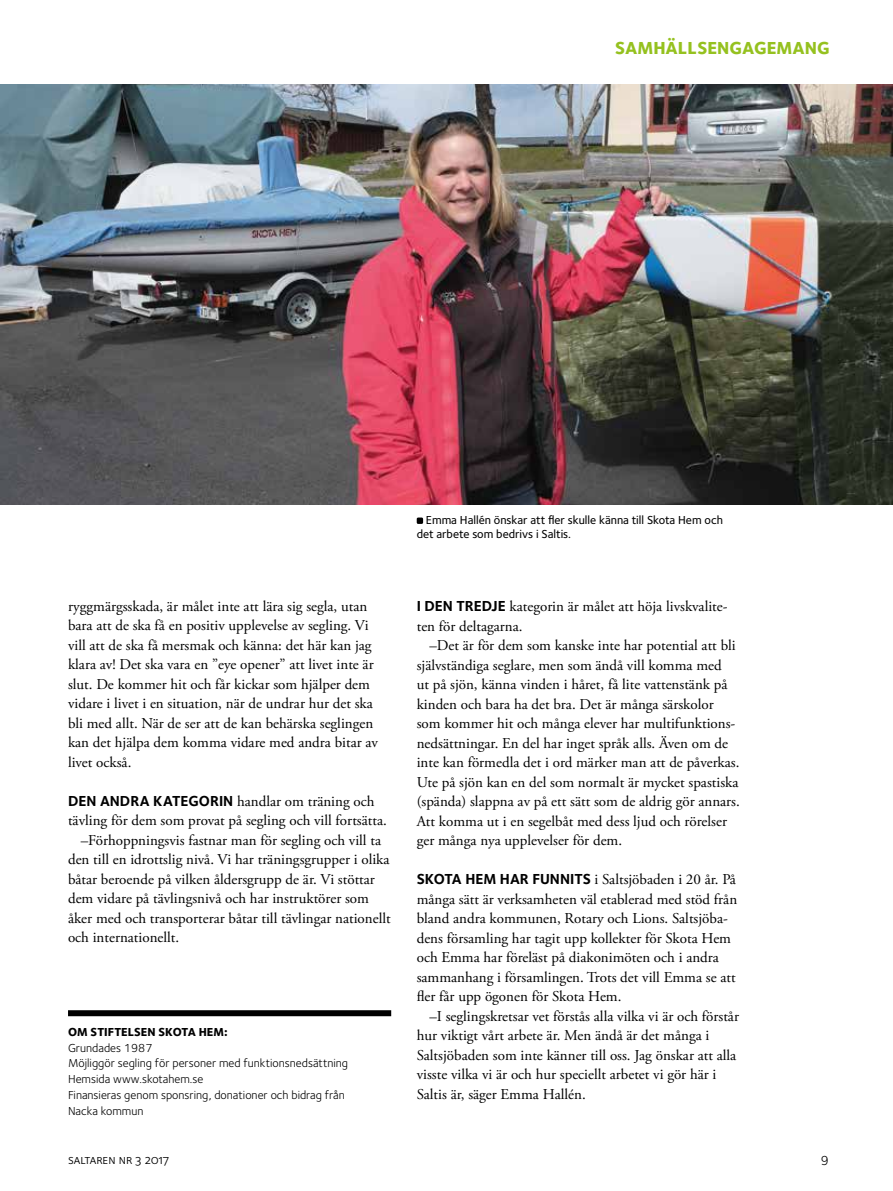
<style>
.page{position:relative;width:893px;height:1191px;background:#fff}
.page>*{position:absolute;margin:0;border:0;box-sizing:border-box;transform-origin:0 0}
.t1{font:18px "Foundry Sterling Extra Bold OSF";color:#95c11f}
.t2{font:15px/19.5px "Adobe Garamond Pro";color:#000}
.t3{font:13.5px "Foundry Sterling Book Expert";color:#000}
.t4{font:13.5px "Foundry Sterling";color:#000}
.t5{font:12px/15.8px "Foundry Sterling";color:#000}
.t6{font:12px/14.4px "Foundry Sterling Medium OSF";color:#000}
.t7{font:12px "Foundry Sterling Extra Bold OSF";color:#000}
.s1{font-family:"Foundry Sterling Bold Expert"}
</style>
<div class="page">
<img style="left:0;top:84px;width:893px;height:421px">
<div style="left:68px;top:1010px;width:323px;height:6px;background:#000"></div>
<div style="left:417px;top:517px;width:6px;height:7px;background:#000"></div>
<p class="t1" style="left:615px;top:37px;width:216px">SAMHÄLLSENGAGEMANG</p>
<p class="t2" style="left:68px;top:596px;width:311px">ryggmärgsskada, är målet inte att lära sig segla, utan bara att de ska få en positiv upplevelse av segling. Vi vill att de ska få mersmak och känna: det här kan jag klara av! Det ska vara en ”eye opener” att livet inte är slut. De kommer hit och får kickar som hjälper dem vidare i livet i en situation, när de undrar hur det ska bli med allt. När de ser att de kan behärska seglingen kan det hjälpa dem komma vidare med andra bitar av livet också.</p>
<p class="t2" style="left:68px;top:791px;width:308px"><span class="s1">DEN ANDRA KATEGORIN</span> handlar om träning och</p>
<p class="t2" style="left:68px;top:811px;width:320px">tävling för dem som provat på segling och vill fortsätta.</p>
<p class="t2" style="left:81px;top:830px;width:302px">–Förhoppningsvis fastnar man för segling och vill ta</p>
<p class="t2" style="left:68px;top:850px;width:323px">den till en idrottslig nivå. Vi har träningsgrupper i olika</p>
<p class="t2" style="left:68px;top:869px;width:308px">båtar beroende på vilken åldersgrupp de är. Vi stöttar</p>
<p class="t2" style="left:68px;top:889px;width:302px">dem vidare på tävlingsnivå och har instruktörer som</p>
<p class="t2" style="left:68px;top:908px;width:324px">åker med och transporterar båtar till tävlingar nationellt</p>
<p class="t2" style="left:68px;top:928px;width:113px">och internationellt.</p>
<p class="t7" style="left:68px;top:1024px;width:161px">OM STIFTELSEN SKOTA HEM:</p>
<p class="t5" style="left:68px;top:1039px;width:282px">Grundades 1987<br>Möjliggör segling för personer med funktionsnedsättning Hemsida www.skotahem.se<br>Finansieras genom sponsring, donationer och bidrag från Nacka kommun</p>
<p class="t6" style="left:417px;top:512px;width:308px;text-indent:9px">Emma Hallén önskar att fler skulle känna till Skota Hem och det arbete som bedrivs i Saltis.</p>
<p class="t2" style="left:417px;top:597px;width:312px"><span class="s1">I DEN TREDJE</span> kategorin är målet att höja livskvalite&shy;ten för deltagarna.</p>
<p class="t2" style="left:417px;top:636px;width:325px;text-indent:13px">–Det är för dem som kanske inte har potential att bli självständiga seglare, men som ändå vill komma med<br>ut på sjön, känna vinden i håret, få lite vattenstänk på kinden och bara ha det bra. Det är många särskolor som kommer hit och många elever har multifunktions&shy;nedsättningar. En del har inget språk alls. Även om de inte kan förmedla det i ord märker man att de påverkas.<br>Ute på sjön kan en del som normalt är mycket spastiska (spända) slappna av på ett sätt som de aldrig gör annars.<br>Att komma ut i en segelbåt med dess ljud och rörelser ger många nya upplevelser för dem.</p>
<p class="t2" style="left:417px;top:870px;width:322px"><span class="s1">SKOTA HEM HAR FUNNITS</span> i Saltsjöbaden i 20 år. På många sätt är verksamheten väl etablerad med stöd från bland andra kommunen, Rotary och Lions. Saltsjöba&shy;dens församling har tagit upp kollekter för Skota Hem och Emma har föreläst på diakonimöten och i andra sammanhang i församlingen. Trots det vill Emma se att fler får upp ögonen för Skota Hem.</p>
<p class="t2" style="left:417px;top:1007px;width:324px;text-indent:13px">–I seglingskretsar vet förstås alla vilka vi är och förstår hur viktigt vårt arbete är. Men ändå är det många i Saltsjöbaden som inte känner till oss. Jag önskar att alla visste vilka vi är och hur speciellt arbetet vi gör här i Saltis är, säger Emma Hallén.</p>
<p class="t3" style="left:68px;top:1151px;width:103px">saltaren nr 3 2017</p>
<p class="t4" style="left:821px;top:1152px;width:10px">9</p>
</div>
